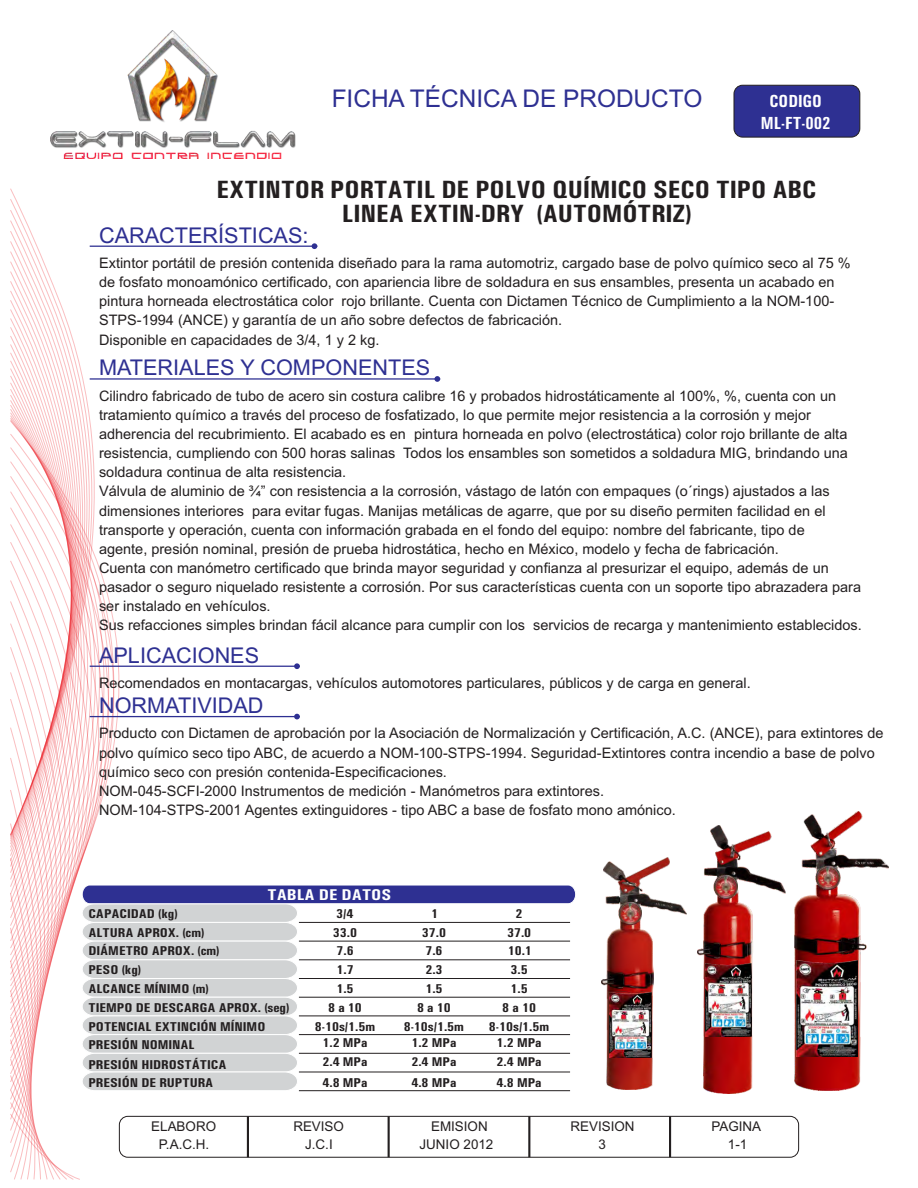
<style>
.page{position:relative;width:918px;height:1188px;background:#fff}
.page>*{position:absolute;margin:0;border:0;box-sizing:border-box;transform-origin:0 0}
.t1{font:700 condensed 25.05px/23.7px "Univers";color:#231f20;text-align:center;scale:1.1 1}
.t2{font:24.45px "Arial";color:#2e3092}
.t3{font:21.6px "Arial";color:#2e3092}
.t4{font:700 condensed 17.55px/22.5px "Univers";color:#fff;text-align:center}
.t5{font:700 condensed 15.6px "Univers";color:#fff;scale:1.18 1}
.t6{font:14.55px/19.2px "Arial";color:#231f20}
.t7{font:13.35px/17.5px "Arial";color:#231f20;text-align:center}
.t8{font:700 condensed 12.75px/18.9px "Univers";color:#231f20;scale:1.14 1}
.t9{font:700 condensed 12.6px "Univers";color:#231f20;scale:1.15 1}
</style>
<div class="page">
<svg style="left:10px;top:420px;width:82px;height:13px"></svg>
<svg style="left:10px;top:433px;width:83px;height:14px"></svg>
<svg style="left:10px;top:447px;width:84px;height:14px"></svg>
<svg style="left:10px;top:461px;width:85px;height:14px"></svg>
<svg style="left:10px;top:475px;width:85px;height:16px"></svg>
<svg style="left:10px;top:491px;width:85px;height:16px"></svg>
<svg style="left:10px;top:507px;width:85px;height:16px"></svg>
<svg style="left:10px;top:523px;width:84px;height:18px"></svg>
<svg style="left:10px;top:541px;width:87px;height:19px"></svg>
<svg style="left:10px;top:560px;width:100px;height:40px"></svg>
<svg style="left:10px;top:580px;width:96px;height:20px"></svg>
<img style="left:50px;top:31px;width:246px;height:127px">
<hr style="left:90px;top:246px;width:227px;height:1px;background:#2e3092">
<svg style="left:312px;top:243px;width:5px;height:6px"></svg>
<hr style="left:669px;top:1116px;width:2px;height:41px;background:#231f20">
<div style="left:119px;top:1116px;width:680px;height:41px;border:1px solid #231f20;border-radius:8px"></div>
<div style="left:734px;top:85px;width:126px;height:53px;background:#2e3092;border:1px solid #231f20;border-radius:9px"></div>
<hr style="left:90px;top:378px;width:350px;height:2px;background:#2e3092">
<svg style="left:434px;top:376px;width:6px;height:6px"></svg>
<svg style="left:10px;top:600px;width:567px;height:580px"></svg>
<hr style="left:299px;top:922px;width:271px;height:1px;background:#231f20">
<hr style="left:299px;top:941px;width:271px;height:1px;background:#231f20">
<hr style="left:299px;top:960px;width:271px;height:1px;background:#231f20">
<hr style="left:299px;top:978px;width:271px;height:1px;background:#231f20">
<hr style="left:299px;top:997px;width:271px;height:1px;background:#231f20">
<hr style="left:299px;top:1016px;width:271px;height:1px;background:#231f20">
<hr style="left:299px;top:1034px;width:271px;height:1px;background:#231f20">
<hr style="left:299px;top:1053px;width:271px;height:1px;background:#231f20">
<hr style="left:299px;top:1072px;width:271px;height:1px;background:#231f20">
<hr style="left:299px;top:1090px;width:271px;height:1px;background:#231f20">
<img style="left:794px;top:812px;width:95px;height:279px">
<img style="left:698px;top:826px;width:88px;height:268px">
<img style="left:604px;top:857px;width:83px;height:233px">
<img style="left:602px;top:961px;width:51px;height:31px">
<img style="left:609px;top:992px;width:42px;height:66px">
<img style="left:705px;top:964px;width:46px;height:72px">
<img style="left:796px;top:961px;width:62px;height:96px">
<img style="left:619px;top:902px;width:22px;height:23px">
<img style="left:714px;top:876px;width:23px;height:23px">
<img style="left:817px;top:867px;width:23px;height:22px">
<h2 class="t2" style="left:332px;top:89px;width:372px">FICHA TÉCNICA DE PRODUCTO</h2>
<p class="t4" style="left:761px;top:91px;width:71px">CODIGO<br>ML-FT-002</p>
<h1 class="t1" style="left:217px;top:180px;width:547px">EXTINTOR PORTATIL DE POLVO QUÍMICO SECO TIPO ABC<br>LINEA EXTIN-DRY (AUTOMÓTRIZ)</h1>
<h3 class="t3" style="left:99px;top:227px;width:211px">CARACTERÍSTICAS:</h3>
<p class="t6" style="left:99px;top:255px;width:753px">Extintor portátil de presión contenida diseñado para la rama automotriz, cargado base de polvo químico seco al 75 % de fosfato monoamónico certificado, con apariencia libre de soldadura en sus ensambles, presenta un acabado en pintura horneada electrostática color rojo brillante. Cuenta con Dictamen Técnico de Cumplimiento a la NOM-100- STPS-1994 (ANCE) y garantía de un año sobre defectos de fabricación.<br>Disponible en capacidades de 3/4, 1 y 2 kg.</p>
<h3 class="t3" style="left:99px;top:360px;width:333px">MATERIALES Y COMPONENTES</h3>
<p class="t6" style="left:99px;top:387px;width:764px">Cilindro fabricado de tubo de acero sin costura calibre 16 y probados hidrostáticamente al 100%, %, cuenta con un tratamiento químico a través del proceso de fosfatizado, lo que permite mejor resistencia a la corrosión y mejor adherencia del recubrimiento. El acabado es en pintura horneada en polvo (electrostática) color rojo brillante de alta resistencia, cumpliendo con 500 horas salinas Todos los ensambles son sometidos a soldadura MIG, brindando una soldadura continua de alta resistencia.<br>Válvula de aluminio de ¾” con resistencia a la corrosión, vástago de latón con empaques (o´rings) ajustados a las dimensiones interiores para evitar fugas. Manijas metálicas de agarre, que por su diseño permiten facilidad en el transporte y operación, cuenta con información grabada en el fondo del equipo: nombre del fabricante, tipo de<br>agente, presión nominal, presión de prueba hidrostática, hecho en México, modelo y fecha de fabricación.<br>Cuenta con manómetro certificado que brinda mayor seguridad y confianza al presurizar el equipo, además de un pasador o seguro niquelado resistente a corrosión. Por sus características cuenta con un soporte tipo abrazadera para ser instalado en vehículos.<br>Sus refacciones simples brindan fácil alcance para cumplir con los servicios de recarga y mantenimiento establecidos.</p>
<h3 class="t3" style="left:99px;top:647px;width:162px">APLICACIONES</h3>
<p class="t6" style="left:99px;top:675px;width:653px">Recomendados en montacargas, vehículos automotores particulares, públicos y de carga en general.</p>
<h3 class="t3" style="left:99px;top:697px;width:166px">NORMATIVIDAD</h3>
<p class="t6" style="left:99px;top:725px;width:786px">Producto con Dictamen de aprobación por la Asociación de Normalización y Certificación, A.C. (ANCE), para extintores de polvo químico seco tipo ABC, de acuerdo a NOM-100-STPS-1994. Seguridad-Extintores contra incendio a base de polvo químico seco con presión contenida-Especificaciones.<br>NOM-045-SCFI-2000 Instrumentos de medición - Manómetros para extintores.<br>NOM-104-STPS-2001 Agentes extinguidores - tipo ABC a base de fosfato mono amónico.</p>
<p class="t5" style="left:268px;top:889px;width:106px">TABLA DE DATOS</p>
<p class="t8" style="left:88px;top:905px;width:116px">CAPACIDAD (kg)<br>ALTURA APROX. (cm)<br>DIÁMETRO APROX. (cm)<br>PESO (kg)<br>ALCANCE MÍNIMO (m)</p>
<p class="t8" style="left:88px;top:999px;width:178px;line-height:19.4px">TIEMPO DE DESCARGA APROX. (seg)<br>POTENCIAL EXTINCIÓN MÍNIMO</p>
<p class="t8" style="left:315px;top:905px;width:54px;text-align:center">3/4<br>33.0<br>7.6<br>1.7<br>1.5<br>8 a 10<br>8-10s/1.5m</p>
<p class="t8" style="left:88px;top:1036px;width:123px;line-height:20px">PRESIÓN NOMINAL<br>PRESIÓN HIDROSTÁTICA</p>
<p class="t8" style="left:322px;top:1035px;width:41px">1.2 MPa</p>
<p class="t9" style="left:322px;top:1057px;width:41px">2.4 MPa</p>
<p class="t8" style="left:88px;top:1075px;width:111px">PRESIÓN DE RUPTURA</p>
<p class="t8" style="left:322px;top:1075px;width:41px">4.8 MPa</p>
<p class="t8" style="left:404px;top:905px;width:54px;text-align:center">1<br>37.0<br>7.6<br>2.3<br>1.5<br>8 a 10<br>8-10s/1.5m</p>
<p class="t8" style="left:411px;top:1035px;width:41px">1.2 MPa</p>
<p class="t9" style="left:411px;top:1057px;width:41px">2.4 MPa</p>
<p class="t8" style="left:411px;top:1075px;width:41px">4.8 MPa</p>
<p class="t8" style="left:489px;top:905px;width:54px;text-align:center">2<br>37.0<br>10.1<br>3.5<br>1.5<br>8 a 10<br>8-10s/1.5m</p>
<p class="t8" style="left:497px;top:1035px;width:41px">1.2 MPa</p>
<p class="t9" style="left:497px;top:1057px;width:41px">2.4 MPa</p>
<p class="t8" style="left:497px;top:1075px;width:41px">4.8 MPa</p>
<p class="t7" style="left:151px;top:1119px;width:66px">ELABORO</p>
<p class="t7" style="left:293px;top:1119px;width:52px">REVISO</p>
<p class="t7" style="left:431px;top:1119px;width:58px">EMISION</p>
<p class="t7" style="left:571px;top:1119px;width:66px">REVISION</p>
<p class="t7" style="left:159px;top:1136px;width:52px">P.A.C.H.</p>
<p class="t7" style="left:305px;top:1136px;width:29px">J.C.I</p>
<p class="t7" style="left:420px;top:1136px;width:75px">JUNIO 2012</p>
<p class="t7" style="left:599px;top:1136px;width:9px">3</p>
<p class="t7" style="left:712px;top:1119px;width:51px">PAGINA<br>1-1</p>
</div>
